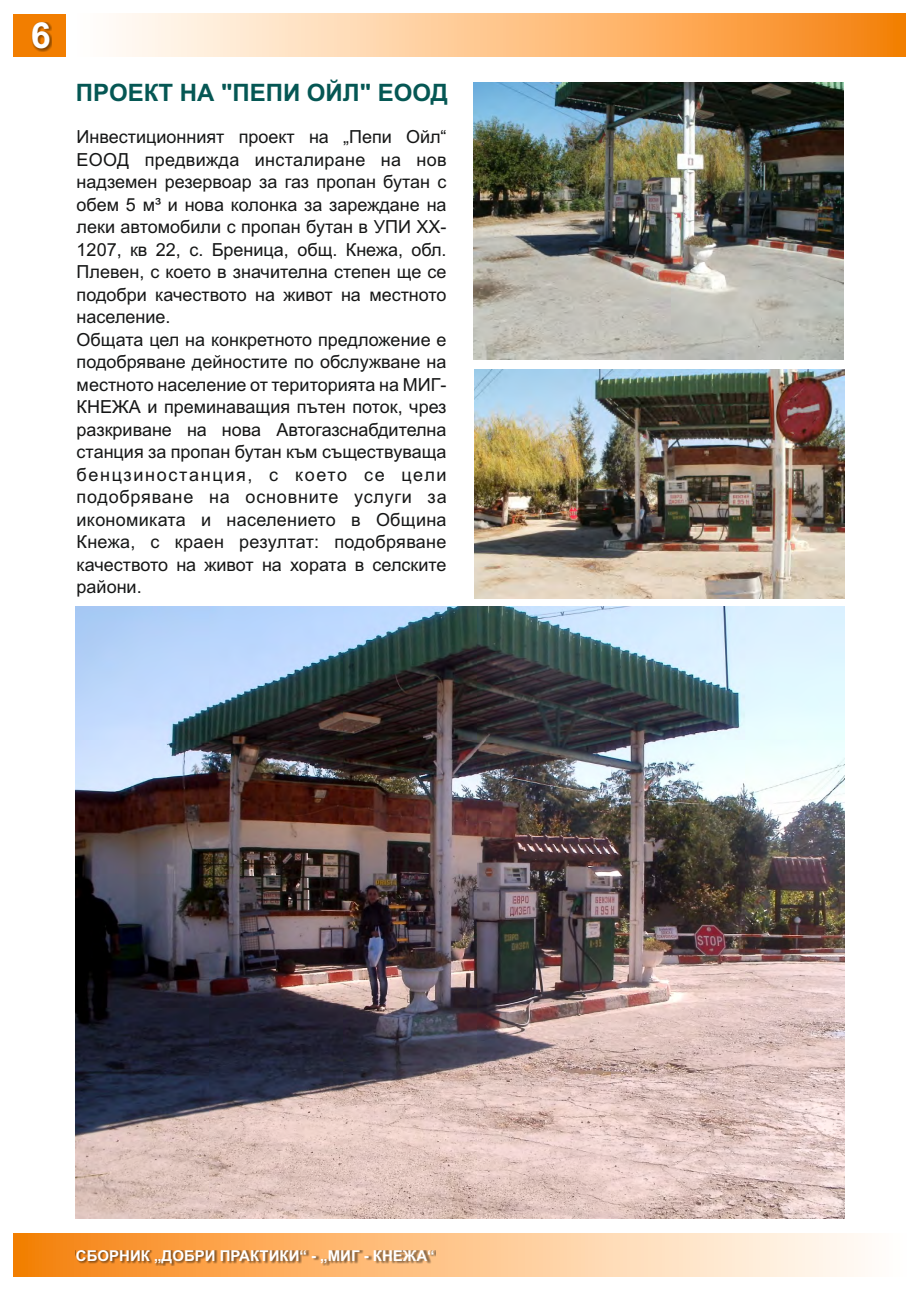
<style>
.page{position:relative;width:920px;height:1290px;background:#fff}
.page>*{position:absolute;margin:0;border:0;box-sizing:border-box;transform-origin:0 0}
.t1{font:700 36px "Arial";color:#fff}
.t2{font:700 24px "Arial";color:#055754}
.t3{font:18px/22.5px "Arial";color:#151616}
.t4{font:700 15px "Arial";color:#fff}
</style>
<div class="page">
<div style="left:76px;top:14px;width:830px;height:43px;background:linear-gradient(to right,#fff,#f98612)"></div>
<div style="left:14px;top:14px;width:52px;height:43px;background:#f27e00"></div>
<div style="left:30px;top:23px;width:22px;height:29px;background:#151616;opacity:.49"></div>
<img style="left:75px;top:606px;width:769px;height:613px">
<img style="left:474px;top:82px;width:369px;height:277px">
<img style="left:474px;top:369px;width:370px;height:229px">
<div style="left:14px;top:1233px;width:892px;height:43px;background:linear-gradient(to right,#f98511,#fff)"></div>
<div style="left:76px;top:1250px;width:360px;height:15px;background:#151616;opacity:.49"></div>
<h1 class="t1" style="left:31px;top:22px;width:22px">6</h1>
<h2 class="t2" style="left:76px;top:83px;width:373px">ПРОЕКТ НА "ПЕПИ ОЙЛ" ЕООД</h2>
<p class="t3" style="left:77px;top:127px;width:372px">Инвестиционният проект на „Пепи Ойл“ ЕООД предвижда инсталиране на нов надземен резервоар за газ пропан бутан с обем 5 м³ и нова колонка за зареждане на леки автомобили с пропан бутан в УПИ ХХ-1207, кв 22, с. Бреница, общ. Кнежа, обл.<br>Плевен, с което в значителна степен ще се подобри качеството на живот на местното население.<br>Общата цел на конкретното предложение е подобряване дейностите по обслужване на местното население от територията на МИГ-КНЕЖА и преминаващия пътен поток, чрез разкриване на нова Автогазснабдителна станция за пропан бутан към съществуваща бенцзиностанция, с което се цели подобряване на основните услуги за икономиката и населението в Община Кнежа, с краен резултат: подобряване качеството на живот на хората в селските райони.</p>
<p class="t4" style="left:76px;top:1250px;width:360px">СБОРНИК „ДОБРИ ПРАКТИКИ“ - „МИГ - КНЕЖА“</p>
</div>
